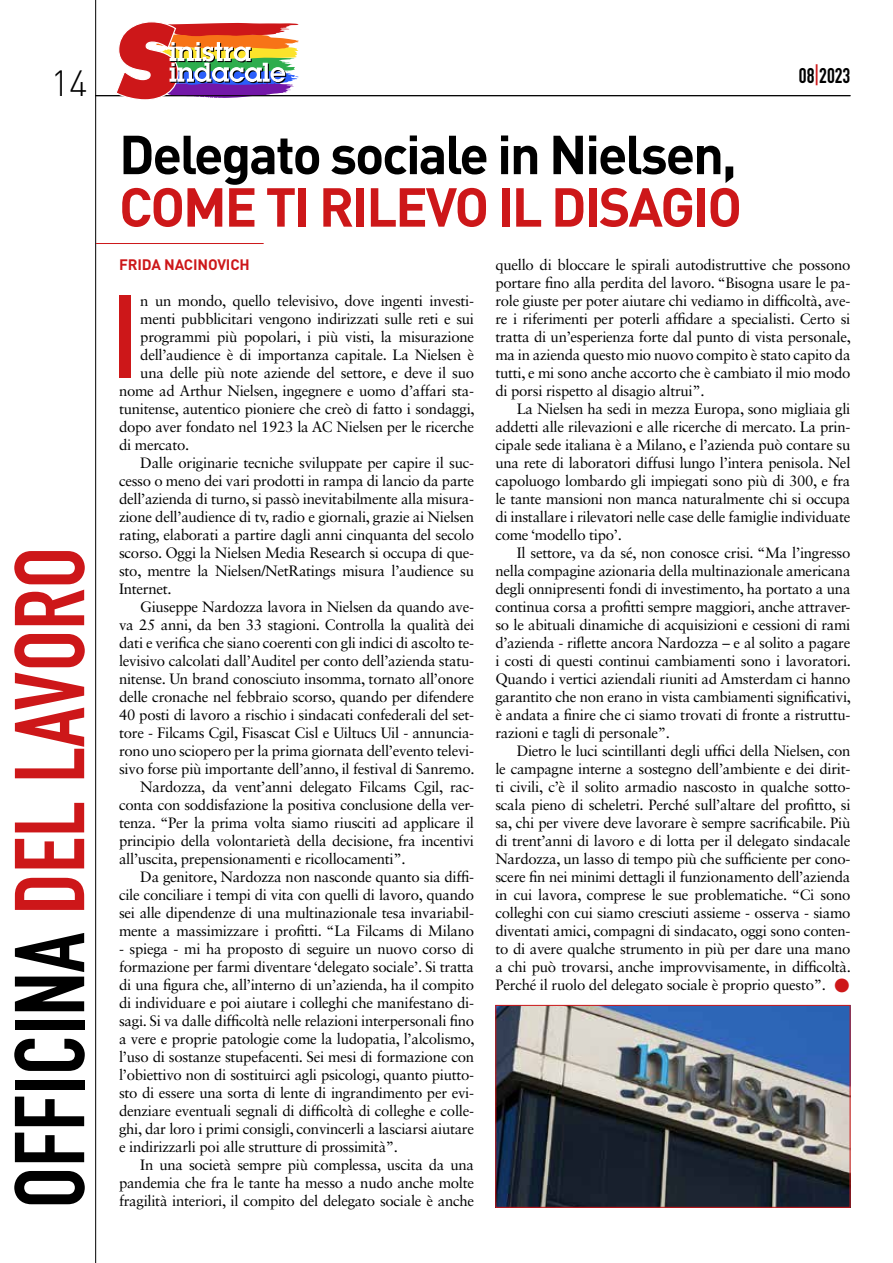
<style>
.page{position:relative;width:893px;height:1263px;background:#fff}
.page>*{position:absolute;margin:0;border:0;box-sizing:border-box;transform-origin:0 0}
.t1{font:116.1px "DIN Engschrift Std";color:#cd1719}
.t2{font:97.35px "DIN Engschrift Std";color:#cd1719}
.t3{font:700 54px "DIN";letter-spacing:-.04em;color:#000}
.t4{font:700 54px "DIN";letter-spacing:-.04em;color:#cd1719}
.t5{font:300 36px "DIN";color:#000}
.t6{font:21px "DIN Engschrift Std";color:#000}
.t7{font:15px/18px "Sabon LT Std";letter-spacing:-.02em;color:#000;text-align:justify}
.t8{font:700 15px "DIN";letter-spacing:-.01em;color:#cd1719}
.s1{color:#000}
.s2{color:#cd1719}
</style>
<div class="page">
<hr style="left:95px;top:95px;width:755px;height:1px;background:#000">
<hr style="left:95px;top:0;width:1px;height:1263px;background:#000">
<svg style="left:115px;top:22px;width:184px;height:78px"></svg>
<hr style="left:96px;top:243px;width:168px;height:1px;background:#cd1719">
<img style="left:497px;top:1007px;width:351px;height:199px">
<div style="left:495px;top:1005px;width:355px;height:203px;border:1px solid #cd1719"></div>
<h3 class="t5" style="left:51px;top:61px;width:39px">14</h3>
<h2 class="t2" style="left:-7px;top:1208px;width:663px;rotate:-90deg"><span class="s1">OFFICINA</span> DEL LAVORO</h2>
<h3 class="t6" style="left:799px;top:63px;width:53px">08<span class="s2">|</span>2023</h3>
<h3 class="t3" style="left:119px;top:119px;width:619px">Delegato sociale in Nielsen,</h3>
<h3 class="t4" style="left:119px;top:172px;width:625px">COME TI RILEVO IL DISAGIO</h3>
<p class="t8" style="left:119px;top:255px;width:132px">FRIDA NACINOVICH</p>
<h1 class="t1" style="left:113px;top:269px;width:25px">I</h1>
<p class="t7" style="left:140px;top:292px;width:335px">n un mondo, quello televisivo, dove ingenti investi-</p>
<p class="t7" style="left:495px;top:256px;width:357px">quello di bloccare le spirali autodistruttive che possono portare fino alla perdita del lavoro. “Bisogna usare le pa&shy;role giuste per poter aiutare chi vediamo in difficoltà, ave&shy;re i riferimenti per poterli affidare a specialisti. Certo si tratta di un’esperienza forte dal punto di vista personale, ma in azienda questo mio nuovo compito è stato capito da tutti, e mi sono anche accorto che è cambiato il mio modo di porsi rispetto al disagio altrui”.</p>
<p class="t7" style="left:495px;top:400px;width:357px;text-indent:21px">La Nielsen ha sedi in mezza Europa, sono migliaia gli addetti alle rilevazioni e alle ricerche di mercato. La prin&shy;cipale sede italiana è a Milano, e l’azienda può contare su una rete di laboratori diffusi lungo l’intera penisola. Nel capoluogo lombardo gli impiegati sono più di 300, e fra le tante mansioni non manca naturalmente chi si occupa di installare i rilevatori nelle case delle famiglie individuate come ‘modello tipo’.</p>
<p class="t7" style="left:495px;top:544px;width:357px;text-indent:21px">Il settore, va da sé, non conosce crisi. “Ma l’ingresso nella compagine azionaria della multinazionale americana degli onnipresenti fondi di investimento, ha portato a una continua corsa a profitti sempre maggiori, anche attraver&shy;so le abituali dinamiche di acquisizioni e cessioni di rami d’azienda - riflette ancora Nardozza – e al solito a pagare i costi di questi continui cambiamenti sono i lavoratori.<br>Quando i vertici aziendali riuniti ad Amsterdam ci hanno garantito che non erano in vista cambiamenti significativi, è andata a finire che ci siamo trovati di fronte a ristruttu&shy;razioni e tagli di personale”.</p>
<p class="t7" style="left:495px;top:742px;width:357px;text-indent:21px">Dietro le luci scintillanti degli uffici della Nielsen, con le campagne interne a sostegno dell’ambiente e dei dirit&shy;ti civili, c’è il solito armadio nascosto in qualche sotto&shy;scala pieno di scheletri. Perché sull’altare del profitto, si sa, chi per vivere deve lavorare è sempre sacrificabile. Più di trent’anni di lavoro e di lotta per il delegato sindacale Nardozza, un lasso di tempo più che sufficiente per cono&shy;scere fin nei minimi dettagli il funzionamento dell’azienda in cui lavora, comprese le sue problematiche. “Ci sono colleghi con cui siamo cresciuti assieme - osserva - siamo diventati amici, compagni di sindacato, oggi sono conten&shy;to di avere qualche strumento in più per dare una mano a chi può trovarsi, anche improvvisamente, in difficoltà.<br>Perché il ruolo del delegato sociale è proprio questo”. <span class="s2">●</span></p>
<p class="t7" style="left:140px;top:310px;width:335px">menti pubblicitari vengono indirizzati sulle reti e sui</p>
<p class="t7" style="left:140px;top:328px;width:335px">programmi più popolari, i più visti, la misurazione</p>
<p class="t7" style="left:140px;top:346px;width:335px">dell’audience è di importanza capitale. La Nielsen è</p>
<p class="t7" style="left:140px;top:364px;width:335px">una delle più note aziende del settore, e deve il suo</p>
<p class="t7" style="left:119px;top:382px;width:357px">nome ad Arthur Nielsen, ingegnere e uomo d’affari sta-</p>
<p class="t7" style="left:119px;top:400px;width:357px">tunitense, autentico pioniere che creò di fatto i sondaggi,</p>
<p class="t7" style="left:119px;top:418px;width:357px">dopo aver fondato nel 1923 la AC Nielsen per le ricerche</p>
<p class="t7" style="left:119px;top:436px;width:72px">di mercato.</p>
<p class="t7" style="left:140px;top:454px;width:335px">Dalle originarie tecniche sviluppate per capire il suc-</p>
<p class="t7" style="left:119px;top:472px;width:357px">cesso o meno dei vari prodotti in rampa di lancio da parte</p>
<p class="t7" style="left:119px;top:490px;width:357px">dell’azienda di turno, si passò inevitabilmente alla misura-</p>
<p class="t7" style="left:119px;top:508px;width:357px">zione dell’audience di tv, radio e giornali, grazie ai Nielsen</p>
<p class="t7" style="left:119px;top:526px;width:357px">rating, elaborati a partire dagli anni cinquanta del secolo</p>
<p class="t7" style="left:119px;top:544px;width:357px">scorso. Oggi la Nielsen Media Research si occupa di que-</p>
<p class="t7" style="left:119px;top:562px;width:357px">sto, mentre la Nielsen/NetRatings misura l’audience su</p>
<p class="t7" style="left:119px;top:580px;width:54px">Internet.</p>
<p class="t7" style="left:140px;top:598px;width:335px">Giuseppe Nardozza lavora in Nielsen da quando ave-</p>
<p class="t7" style="left:119px;top:616px;width:357px">va 25 anni, da ben 33 stagioni. Controlla la qualità dei</p>
<p class="t7" style="left:119px;top:634px;width:357px">dati e verifica che siano coerenti con gli indici di ascolto te-</p>
<p class="t7" style="left:119px;top:652px;width:357px">levisivo calcolati dall’Auditel per conto dell’azienda statu-</p>
<p class="t7" style="left:119px;top:670px;width:357px">nitense. Un brand conosciuto insomma, tornato all’onore</p>
<p class="t7" style="left:119px;top:688px;width:357px">delle cronache nel febbraio scorso, quando per difendere</p>
<p class="t7" style="left:119px;top:706px;width:357px">40 posti di lavoro a rischio i sindacati confederali del set-</p>
<p class="t7" style="left:119px;top:724px;width:357px">tore - Filcams Cgil, Fisascat Cisl e Uiltucs Uil - annuncia-</p>
<p class="t7" style="left:119px;top:742px;width:357px">rono uno sciopero per la prima giornata dell’evento televi-</p>
<p class="t7" style="left:119px;top:760px;width:357px">sivo forse più importante dell’anno, il festival di Sanremo.</p>
<p class="t7" style="left:140px;top:778px;width:335px">Nardozza, da vent’anni delegato Filcams Cgil, rac-</p>
<p class="t7" style="left:119px;top:796px;width:357px">conta con soddisfazione la positiva conclusione della ver-</p>
<p class="t7" style="left:119px;top:814px;width:357px">tenza. “Per la prima volta siamo riusciti ad applicare il</p>
<p class="t7" style="left:119px;top:832px;width:357px">principio della volontarietà della decisione, fra incentivi</p>
<p class="t7" style="left:119px;top:850px;width:288px">all’uscita, prepensionamenti e ricollocamenti”.</p>
<p class="t7" style="left:140px;top:868px;width:335px">Da genitore, Nardozza non nasconde quanto sia diffi-</p>
<p class="t7" style="left:119px;top:886px;width:357px">cile conciliare i tempi di vita con quelli di lavoro, quando</p>
<p class="t7" style="left:119px;top:904px;width:357px">sei alle dipendenze di una multinazionale tesa invariabil-</p>
<p class="t7" style="left:119px;top:922px;width:357px">mente a massimizzare i profitti. “La Filcams di Milano</p>
<p class="t7" style="left:119px;top:940px;width:357px">- spiega - mi ha proposto di seguire un nuovo corso di formazione per farmi diventare ‘delegato sociale’. Si tratta di una figura che, all’interno di un’azienda, ha il compito di individuare e poi aiutare i colleghi che manifestano di&shy;sagi. Si va dalle difficoltà nelle relazioni interpersonali fino a vere e proprie patologie come la ludopatia, l’alcolismo, l’uso di sostanze stupefacenti. Sei mesi di formazione con l’obiettivo non di sostituirci agli psicologi, quanto piutto&shy;sto di essere una sorta di lente di ingrandimento per evi&shy;denziare eventuali segnali di difficoltà di colleghe e colle&shy;ghi, dar loro i primi consigli, convincerli a lasciarsi aiutare e indirizzarli poi alle strutture di prossimità”.</p>
<p class="t7" style="left:119px;top:1156px;width:357px;text-indent:21px">In una società sempre più complessa, uscita da una pandemia che fra le tante ha messo a nudo anche molte fragilità interiori, il compito del delegato sociale è anche</p>
</div>
